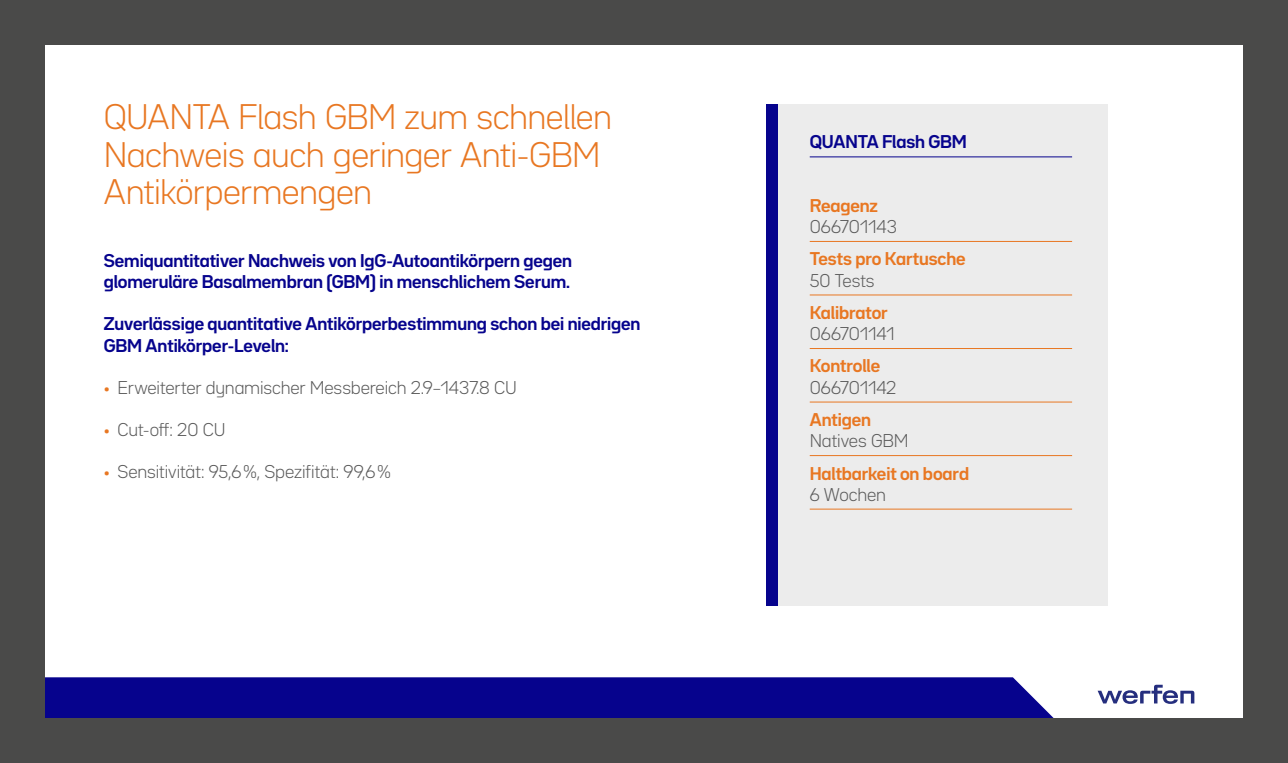
<style>
.page{position:relative;width:1288px;height:763px;background:#fff}
.page>*{position:absolute;margin:0;border:0;box-sizing:border-box;transform-origin:0 0}
.t1{font:300 31.25px/37.5px "Bw Seido Raw";letter-spacing:-.02em;color:#e87722}
.t2{font:700 16.25px/21.1px "Bw Seido Raw";letter-spacing:-.005em;color:#06038d}
.t3{font:300 16.25px "Bw Seido Raw";letter-spacing:-.01em;color:#595959}
.t4{font:700 16.25px "Bw Seido Raw";letter-spacing:-.005em;color:#e87722}
.s1{font-weight:700;color:#e87722}
</style>
<div class="page">
<svg style="left:1097px;top:684px;width:97px;height:19px"></svg>
<div style="left:44px;top:677px;width:1010px;height:41px;background:#06038d"></div>
<div style="left:766px;top:104px;width:342px;height:501px;background:#ececec"></div>
<div style="left:766px;top:104px;width:12px;height:501px;background:#06038d"></div>
<hr style="left:809px;top:156px;width:263px;height:1px;background:#06038d">
<hr style="left:809px;top:241px;width:263px;height:1px;background:#e87722">
<hr style="left:809px;top:294px;width:263px;height:1px;background:#e87722">
<hr style="left:809px;top:348px;width:263px;height:1px;background:#e87722">
<hr style="left:809px;top:401px;width:263px;height:1px;background:#e87722">
<hr style="left:809px;top:455px;width:263px;height:1px;background:#e87722">
<hr style="left:809px;top:508px;width:263px;height:1px;background:#e87722">
<div style="left:0;top:0;width:1288px;height:44px;background:#4a4a49"></div>
<div style="left:0;top:718px;width:1288px;height:44px;background:#4a4a49"></div>
<div style="left:0;top:0;width:44px;height:762px;background:#4a4a49"></div>
<div style="left:1243px;top:0;width:45px;height:762px;background:#4a4a49"></div>
<h1 class="t1" style="left:104px;top:98px;width:510px">QUANTA Flash GBM zum schnellen<br>Nachweis auch geringer Anti-GBM<br>Antikörpermengen</h1>
<p class="t2" style="left:104px;top:250px;width:470px">Semiquantitativer Nachweis von IgG-Autoantikörpern gegen glomeruläre Basalmembran (GBM) in menschlichem Serum.</p>
<p class="t2" style="left:104px;top:313px;width:538px">Zuverlässige quantitative Antikörperbestimmung schon bei niedrigen<br>GBM Antikörper-Leveln:</p>
<p class="t3" style="left:104px;top:377px;width:415px"><span class="s1">•</span> Erweiterter dynamischer Messbereich 2.9–1437.8 CU</p>
<p class="t3" style="left:104px;top:419px;width:123px"><span class="s1">•</span> Cut-off: 20 CU</p>
<p class="t3" style="left:104px;top:461px;width:288px"><span class="s1">•</span> Sensitivität: 95,6%, Spezifität: 99,6%</p>
<p class="t2" style="left:809px;top:131px;width:159px">QUANTA Flash GBM</p>
<p class="t4" style="left:809px;top:194px;width:70px">Reagenz</p>
<p class="t3" style="left:809px;top:216px;width:89px">066701143</p>
<p class="t4" style="left:809px;top:248px;width:157px">Tests pro Kartusche</p>
<p class="t3" style="left:809px;top:269px;width:66px">50 Tests</p>
<p class="t4" style="left:809px;top:301px;width:79px">Kalibrator</p>
<p class="t3" style="left:809px;top:323px;width:87px">066701141</p>
<p class="t4" style="left:809px;top:355px;width:72px">Kontrolle</p>
<p class="t3" style="left:809px;top:376px;width:88px">066701142</p>
<p class="t4" style="left:809px;top:408px;width:63px">Antigen</p>
<p class="t3" style="left:809px;top:430px;width:100px">Natives GBM</p>
<p class="t4" style="left:809px;top:462px;width:161px">Haltbarkeit on board</p>
<p class="t3" style="left:809px;top:483px;width:78px">6 Wochen</p>
</div>
